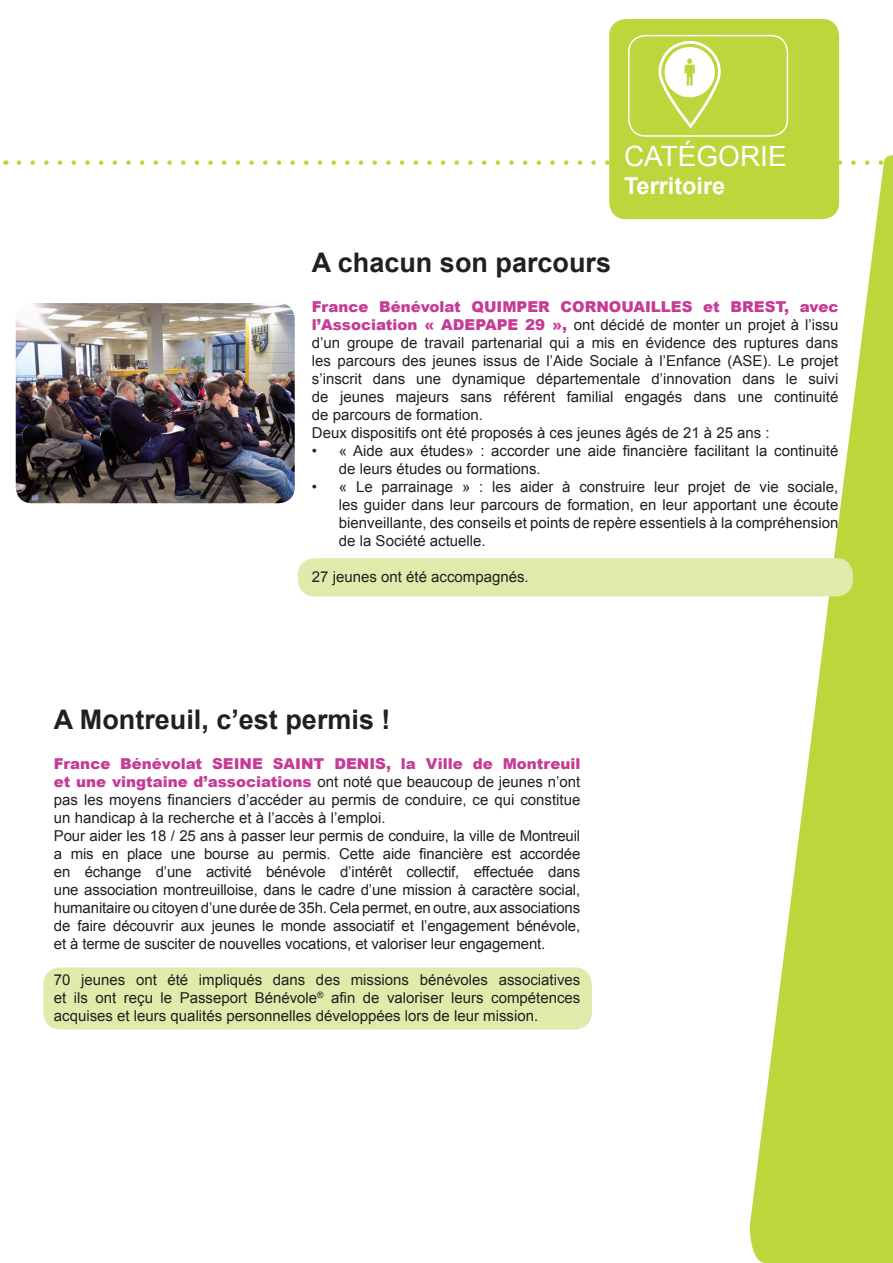
<style>
.page{position:relative;width:893px;height:1263px;background:#fff}
.page>*{position:absolute;margin:0;border:0;box-sizing:border-box;transform-origin:0 0}
.t1{font:27.9px "Arial";color:#fff}
.t2{font:700 27px "Arial";color:#231f20}
.t3{font:700 23.4px "Arial";color:#fff}
.t4{font:15px/18px "Arial";color:#231f20}
.t5{font:900 15px/18px "Arial";color:#c53b96}
.s1{font-weight:900;color:#c53b96}
</style>
<div class="page">
<svg style="left:750px;top:128px;width:143px;height:1135px;fill:#bdd63c"></svg>
<div style="left:298px;top:558px;width:555px;height:38px;background:#e0eaaa;border-radius:16px"></div>
<img style="left:16px;top:303px;width:279px;height:200px">
<div style="left:43px;top:967px;width:549px;height:62px;background:#e0eaaa;border-radius:17px"></div>
<svg style="left:19px;top:160px;width:874px;height:5px"></svg>
<div style="left:609px;top:19px;width:230px;height:200px;background:#bdd63c;border-radius:17px"></div>
<svg style="left:658px;top:41px;width:63px;height:88px"></svg>
<div style="left:628px;top:35px;width:160px;height:102px;border:2px solid #fff;border-radius:17px"></div>
<h1 class="t1" style="left:624px;top:137px;width:132px">Catégorie</h1>
<h3 class="t3" style="left:624px;top:170px;width:103px">Territoire</h3>
<h2 class="t2" style="left:312px;top:244px;width:301px">A chacun son parcours</h2>
<p class="t5" style="left:312px;top:297px;width:528px">France Bénévolat Quimper Cornouailles et Brest, avec l’Association « ADEPAPE</p>
<p class="t4" style="left:312px;top:315px;width:528px;text-indent:213px"><span class="s1">29 »,</span> ont décidé de monter un projet à l’issu d’un groupe de travail partenarial qui a mis en évidence des ruptures dans les parcours des jeunes issus de l’Aide Sociale à l’Enfance (ASE). Le projet s’inscrit dans une dynamique départementale d’innovation dans le suivi de jeunes majeurs sans référent familial engagés dans une continuité de parcours de formation.<br>Deux dispositifs ont été proposés à ces jeunes âgés de 21 à 25 ans :</p>
<p class="t4" style="left:339px;top:441px;width:501px;text-indent:-27px">• « Aide aux études» : accorder une aide financière facilitant la continuité de leurs études ou formations.</p>
<p class="t4" style="left:339px;top:477px;width:501px;text-align:justify;text-indent:-27px">• « Le parrainage » : les aider à construire leur projet de vie sociale, les guider dans leur parcours de formation, en leur apportant une écoute bienveillante, des conseils et points de repère essentiels à la compréhension de la Société actuelle.</p>
<p class="t4" style="left:312px;top:567px;width:218px">27 jeunes ont été accompagnés.</p>
<h2 class="t2" style="left:54px;top:702px;width:338px">A Montreuil, c’est permis !</h2>
<p class="t4" style="left:54px;top:755px;width:528px"><span class="s1">France Bénévolat Seine Saint Denis, la Ville de Montreuil et une vingtaine d’associations</span> ont noté que beaucoup de jeunes n’ont pas les moyens financiers d’accéder au permis de conduire, ce qui constitue un handicap à la recherche et à l’accès à l’emploi.<br>Pour aider les 18 / 25 ans à passer leur permis de conduire, la ville de Montreuil a mis en place une bourse au permis. Cette aide financière est accordée en échange d’une activité bénévole d’intérêt collectif, effectuée dans une association montreuilloise, dans le cadre d’une mission à caractère social, humanitaire ou citoyen d’une durée de 35h. Cela permet, en outre, aux associations de faire découvrir aux jeunes le monde associatif et l’engagement bénévole, et à terme de susciter de nouvelles vocations, et valoriser leur engagement.</p>
<p class="t4" style="left:54px;top:971px;width:528px;text-align:justify">70 jeunes ont été impliqués dans des missions bénévoles associatives et ils ont reçu le Passeport Bénévole<sup>®</sup> afin de valoriser leurs compétences acquises et leurs qualités personnelles développées lors de leur mission.</p>
</div>
